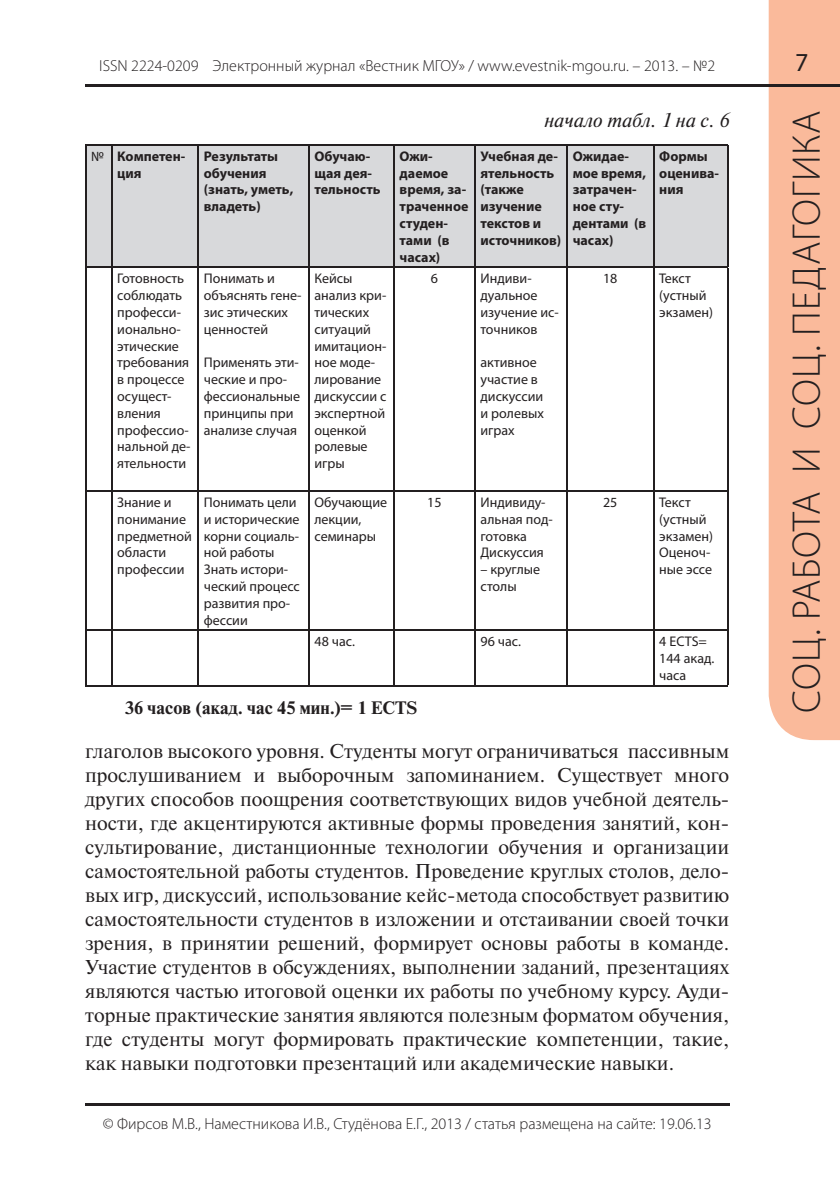
<style>
.page{position:relative;width:840px;height:1191px;background:#fff}
.page>*{position:absolute;margin:0;border:0;box-sizing:border-box;transform-origin:0 0}
.t1{font:300 40px "Myriad Pro";letter-spacing:.02em;color:#231f20}
.t2{font:26px "Myriad Pro";color:#231f20}
.t3{font:20px/24px "Newton C";color:#231f20;text-align:justify}
.t4{font:italic 20px "Newton C";color:#231f20}
.t5{font:700 18px "Newton C";color:#231f20}
.t6{font:300 16px "Myriad Pro";color:#231f20}
.t7{font:14px/16.8px "Myriad Pro";color:#231f20}
.t8{font:700 14px/16.8px "Myriad Pro";color:#231f20}
.s1{font-weight:400}
</style>
<div class="page">
<div style="left:768px;top:0;width:71px;height:740px;background:#faba9b"></div>
<hr style="left:85px;top:84px;width:754px;height:2px;background:#231f20">
<hr style="left:85px;top:1103px;width:644px;height:2px;background:#231f20">
<div style="left:86px;top:145px;width:641px;height:122px;background:#d8d9db"></div>
<svg style="left:85px;top:144px;width:26px;height:1px"></svg>
<hr style="left:85px;top:145px;width:1px;height:122px;background:#231f20">
<hr style="left:111px;top:144px;width:87px;height:1px;background:#231f20">
<hr style="left:111px;top:145px;width:1px;height:122px;background:#231f20">
<hr style="left:198px;top:144px;width:110px;height:1px;background:#231f20">
<hr style="left:197px;top:145px;width:1px;height:122px;background:#231f20">
<hr style="left:308px;top:144px;width:86px;height:1px;background:#231f20">
<hr style="left:308px;top:145px;width:1px;height:122px;background:#231f20">
<hr style="left:394px;top:144px;width:80px;height:1px;background:#231f20">
<hr style="left:393px;top:145px;width:1px;height:122px;background:#231f20">
<hr style="left:474px;top:144px;width:92px;height:1px;background:#231f20">
<hr style="left:474px;top:145px;width:1px;height:122px;background:#231f20">
<hr style="left:566px;top:144px;width:87px;height:1px;background:#231f20">
<hr style="left:566px;top:145px;width:1px;height:122px;background:#231f20">
<hr style="left:653px;top:144px;width:75px;height:1px;background:#231f20">
<hr style="left:652px;top:145px;width:1px;height:122px;background:#231f20">
<hr style="left:727px;top:145px;width:1px;height:122px;background:#231f20">
<svg style="left:85px;top:267px;width:26px;height:1px"></svg>
<hr style="left:111px;top:267px;width:87px;height:1px;background:#231f20">
<hr style="left:198px;top:267px;width:110px;height:1px;background:#231f20">
<hr style="left:308px;top:267px;width:86px;height:1px;background:#231f20">
<hr style="left:394px;top:267px;width:80px;height:1px;background:#231f20">
<hr style="left:474px;top:267px;width:92px;height:1px;background:#231f20">
<hr style="left:566px;top:267px;width:87px;height:1px;background:#231f20">
<hr style="left:653px;top:267px;width:75px;height:1px;background:#231f20">
<hr style="left:85px;top:268px;width:1px;height:222px;background:#231f20">
<hr style="left:111px;top:268px;width:1px;height:222px;background:#231f20">
<hr style="left:197px;top:268px;width:1px;height:222px;background:#231f20">
<hr style="left:308px;top:268px;width:1px;height:222px;background:#231f20">
<hr style="left:393px;top:268px;width:1px;height:222px;background:#231f20">
<hr style="left:474px;top:268px;width:1px;height:222px;background:#231f20">
<hr style="left:566px;top:268px;width:1px;height:222px;background:#231f20">
<hr style="left:652px;top:268px;width:1px;height:222px;background:#231f20">
<hr style="left:727px;top:268px;width:1px;height:222px;background:#231f20">
<svg style="left:85px;top:490px;width:26px;height:1px"></svg>
<hr style="left:85px;top:491px;width:1px;height:139px;background:#231f20">
<hr style="left:111px;top:490px;width:87px;height:1px;background:#231f20">
<hr style="left:111px;top:491px;width:1px;height:139px;background:#231f20">
<hr style="left:198px;top:490px;width:110px;height:1px;background:#231f20">
<hr style="left:197px;top:491px;width:1px;height:139px;background:#231f20">
<hr style="left:308px;top:490px;width:86px;height:1px;background:#231f20">
<hr style="left:308px;top:491px;width:1px;height:139px;background:#231f20">
<hr style="left:394px;top:490px;width:80px;height:1px;background:#231f20">
<hr style="left:393px;top:491px;width:1px;height:139px;background:#231f20">
<hr style="left:474px;top:490px;width:92px;height:1px;background:#231f20">
<hr style="left:474px;top:491px;width:1px;height:139px;background:#231f20">
<hr style="left:566px;top:490px;width:87px;height:1px;background:#231f20">
<hr style="left:566px;top:491px;width:1px;height:139px;background:#231f20">
<hr style="left:653px;top:490px;width:75px;height:1px;background:#231f20">
<hr style="left:652px;top:491px;width:1px;height:139px;background:#231f20">
<hr style="left:727px;top:491px;width:1px;height:139px;background:#231f20">
<svg style="left:85px;top:630px;width:26px;height:1px"></svg>
<hr style="left:85px;top:631px;width:1px;height:54px;background:#231f20">
<hr style="left:111px;top:630px;width:87px;height:1px;background:#231f20">
<hr style="left:111px;top:631px;width:1px;height:54px;background:#231f20">
<hr style="left:198px;top:630px;width:110px;height:1px;background:#231f20">
<hr style="left:197px;top:631px;width:1px;height:54px;background:#231f20">
<hr style="left:308px;top:630px;width:86px;height:1px;background:#231f20">
<hr style="left:308px;top:631px;width:1px;height:54px;background:#231f20">
<hr style="left:394px;top:630px;width:80px;height:1px;background:#231f20">
<hr style="left:393px;top:631px;width:1px;height:54px;background:#231f20">
<hr style="left:474px;top:630px;width:92px;height:1px;background:#231f20">
<hr style="left:474px;top:631px;width:1px;height:54px;background:#231f20">
<hr style="left:566px;top:630px;width:87px;height:1px;background:#231f20">
<hr style="left:566px;top:631px;width:1px;height:54px;background:#231f20">
<hr style="left:653px;top:630px;width:75px;height:1px;background:#231f20">
<hr style="left:652px;top:631px;width:1px;height:54px;background:#231f20">
<hr style="left:727px;top:631px;width:1px;height:54px;background:#231f20">
<svg style="left:85px;top:685px;width:26px;height:1px"></svg>
<hr style="left:111px;top:685px;width:87px;height:1px;background:#231f20">
<hr style="left:198px;top:685px;width:110px;height:1px;background:#231f20">
<hr style="left:308px;top:685px;width:86px;height:1px;background:#231f20">
<hr style="left:394px;top:685px;width:80px;height:1px;background:#231f20">
<hr style="left:474px;top:685px;width:92px;height:1px;background:#231f20">
<hr style="left:566px;top:685px;width:87px;height:1px;background:#231f20">
<hr style="left:653px;top:685px;width:75px;height:1px;background:#231f20">
<p class="t6" style="left:99px;top:56px;width:617px">ISSN 2224-0209 Электронный журнал «Вестник МГОУ» / www.evestnik-mgou.ru. – 2013. – №2</p>
<h2 class="t2" style="left:794px;top:47px;width:15px">7</h2>
<h1 class="t1" style="left:782px;top:713px;width:603px;rotate:-90deg">СОЦ. РАБОТА И СОЦ. ПЕДАГОГИКА</h1>
<p class="t4" style="left:544px;top:109px;width:186px">начало табл. 1 на с. 6</p>
<p class="t8" style="left:117px;top:147px;width:70px;text-indent:-26px"><span class="s1">№</span> Компетен&shy;ция</p>
<p class="t8" style="left:204px;top:147px;width:91px">Результаты обучения (знать, уметь, владеть)</p>
<p class="t8" style="left:314px;top:147px;width:67px">Обучаю&shy;щая дея&shy;тельность</p>
<p class="t8" style="left:399px;top:147px;width:70px">Ожи&shy;даемое время, за&shy;траченное студен&shy;тами (в часах)</p>
<p class="t8" style="left:480px;top:147px;width:82px">Учебная де&shy;ятельность (также изучение текстов и источников)</p>
<p class="t8" style="left:572px;top:147px;width:75px">Ожидае&shy;мое время, затрачен&shy;ное сту&shy;дентами (в часах)</p>
<p class="t8" style="left:659px;top:147px;width:61px">Формы оценива&shy;ния</p>
<p class="t7" style="left:117px;top:270px;width:75px">Готовность соблюдать професси&shy;ионально&shy;этические требования в процессе осущест&shy;вления профессио&shy;нальной де&shy;ятельности</p>
<p class="t7" style="left:204px;top:270px;width:99px">Понимать и объяснять гене&shy;зис этических ценностей</p>
<p class="t7" style="left:314px;top:270px;width:73px">Кейсы анализ кри&shy;тических ситуаций имитацион&shy;ное моде&shy;лирование дискуссии с экспертной оценкой ролевые игры</p>
<p class="t7" style="left:430px;top:270px;width:9px">6</p>
<p class="t7" style="left:480px;top:270px;width:80px">Индиви&shy;дуальное изучение ис&shy;точников</p>
<p class="t7" style="left:602px;top:270px;width:16px">18</p>
<p class="t7" style="left:659px;top:270px;width:55px">Текст (устный экзамен)</p>
<p class="t7" style="left:204px;top:354px;width:98px">Применять эти&shy;ческие и про&shy;фессиональные принципы при анализе случая</p>
<p class="t7" style="left:480px;top:354px;width:65px">активное участие в дискуссии и ролевых играх</p>
<p class="t7" style="left:117px;top:493px;width:76px">Знание и понимание предметной области профессии</p>
<p class="t7" style="left:204px;top:493px;width:98px">Понимать цели и исторические корни социаль&shy;ной работы<br>Знать истори&shy;ческий процесс развития про&shy;фессии</p>
<p class="t7" style="left:314px;top:493px;width:74px">Обучающие лекции, семинары</p>
<p class="t7" style="left:427px;top:493px;width:16px">15</p>
<p class="t7" style="left:480px;top:493px;width:74px">Индивиду&shy;альная под&shy;готовка<br>Дискуссия</p>
<p class="t7" style="left:602px;top:493px;width:16px">25</p>
<p class="t7" style="left:659px;top:493px;width:55px">Текст (устный экзамен)<br>Оценоч&shy;ные эссе</p>
<p class="t7" style="left:480px;top:561px;width:61px">– круглые столы</p>
<p class="t7" style="left:314px;top:633px;width:42px">48 час.</p>
<p class="t7" style="left:480px;top:633px;width:42px">96 час.</p>
<p class="t7" style="left:659px;top:633px;width:57px">4 ECTS=<br>144 акад. часа</p>
<p class="t5" style="left:125px;top:697px;width:294px">36 часов (акад. час 45 мин.)= 1 ECTS</p>
<p class="t3" style="left:85px;top:739px;width:645px">глаголов высокого уровня. Студенты могут ограничиваться пассивным прослушиванием и выборочным запоминанием. Существует много других способов поощрения соответствующих видов учебной деятель&shy;ности, где акцентируются активные формы проведения занятий, кон&shy;сультирование, дистанционные технологии обучения и организации самостоятельной работы студентов. Проведение круглых столов, дело&shy;вых игр, дискуссий, использование кейс-метода способствует развитию самостоятельности студентов в изложении и отстаивании своей точки зрения, в принятии решений, формирует основы работы в команде.<br>Участие студентов в обсуждениях, выполнении заданий, презентациях являются частью итоговой оценки их работы по учебному курсу. Ауди&shy;торные практические занятия являются полезным форматом обучения, где студенты могут формировать практические компетенции, такие, как навыки подготовки презентаций или академические навыки.</p>
<p class="t6" style="left:103px;top:1114px;width:610px">© Фирсов М.В., Наместникова И.В., Студёнова Е.Г., 2013 / статья размещена на сайте: 19.06.13</p>
</div>
